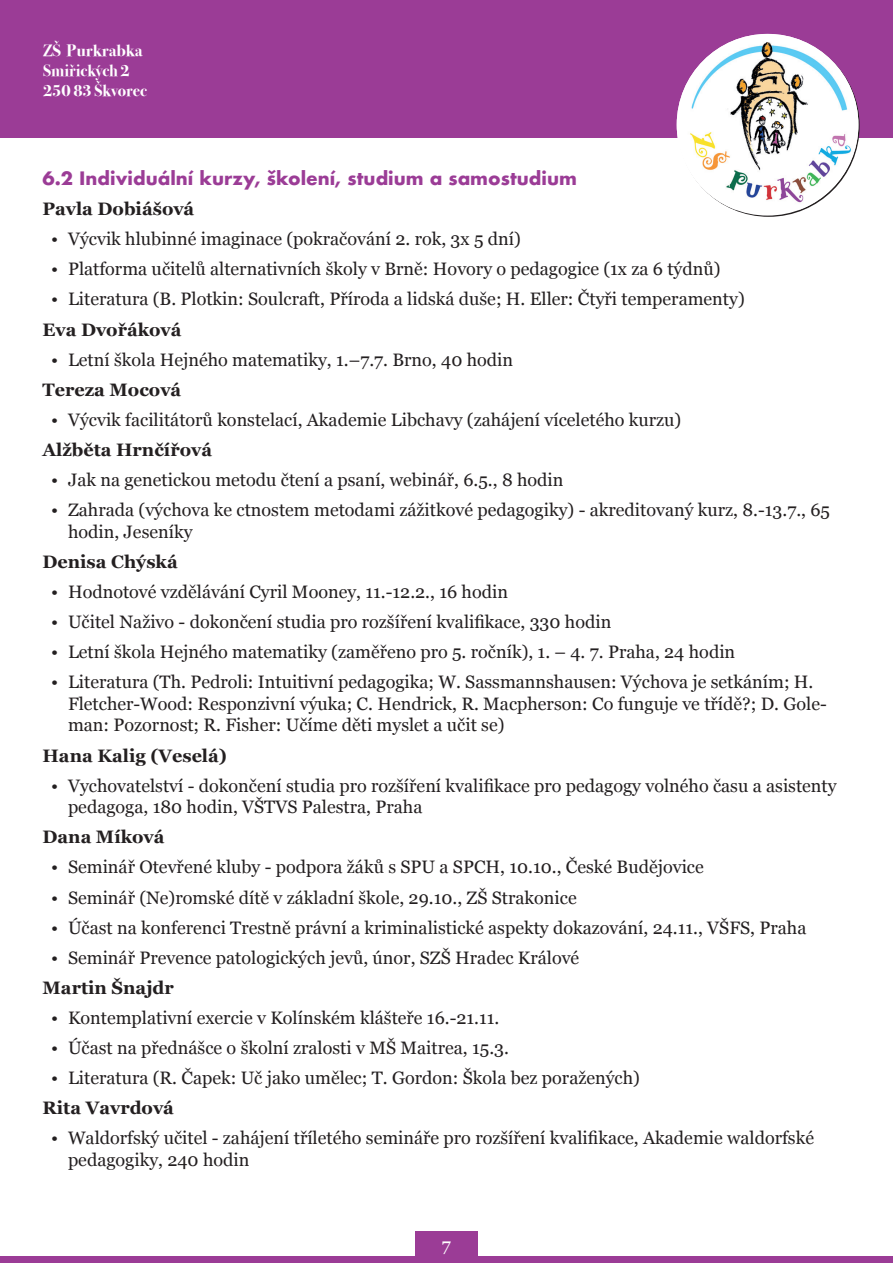
<style>
.page{position:relative;width:893px;height:1263px;background:#fff}
.page>*{position:absolute;margin:0;border:0;box-sizing:border-box;transform-origin:0 0}
.t1{font:18px/21.6px "Georgia";color:#231f20}
.t2{font:700 18px "Georgia";color:#231f20}
.t3{font:700 18px "Futura";color:#9b3c96}
.t4{font:18px "Georgia";color:#fff}
.t5{font:700 16.5px/19.8px "Bodoni Svty Two ITCTT";color:#fff;scale:1.06 1}
</style>
<div class="page">
<div style="left:0;top:0;width:893px;height:137px;background:#9b3c96"></div>
<div style="left:415px;top:1231px;width:63px;height:32px;background:#9b3c96"></div>
<div style="left:0;top:1255px;width:893px;height:8px;background:#9b3c96"></div>
<img style="left:677px;top:34px;width:181px;height:175px">
<p class="t5" style="left:43px;top:39px;width:99px">ZŠ Purkrabka<br>Smiřických 2<br>250 83 Škvorec</p>
<p class="t3" style="left:43px;top:165px;width:536px">6.2 Individuální kurzy, školení, studium a samostudium</p>
<p class="t2" style="left:43px;top:195px;width:153px">Pavla Dobiášová</p>
<p class="t1" style="left:51px;top:227px;width:471px">• Výcvik hlubinné imaginace (pokračování 2. rok, 3x 5 dní)</p>
<p class="t1" style="left:51px;top:258px;width:671px">• Platforma učitelů alternativních školy v Brně: Hovory o pedagogice (1x za 6 týdnů)</p>
<p class="t1" style="left:51px;top:288px;width:695px">• Literatura (B. Plotkin: Soulcraft, Příroda a lidská duše; H. Eller: Čtyři temperamenty)</p>
<p class="t2" style="left:43px;top:316px;width:140px">Eva Dvořáková</p>
<p class="t1" style="left:51px;top:348px;width:464px">• Letní škola Hejného matematiky, 1.–7.7. Brno, 40 hodin</p>
<p class="t2" style="left:43px;top:376px;width:140px">Tereza Mocová</p>
<p class="t1" style="left:51px;top:408px;width:632px">• Výcvik facilitátorů konstelací, Akademie Libchavy (zahájení víceletého kurzu)</p>
<p class="t2" style="left:43px;top:436px;width:171px">Alžběta Hrnčířová</p>
<p class="t1" style="left:51px;top:468px;width:514px">• Jak na genetickou metodu čtení a psaní, webinář, 6.5., 8 hodin</p>
<p class="t1" style="left:68px;top:498px;width:764px;text-indent:-17px">• Zahrada (výchova ke ctnostem metodami zážitkové pedagogiky) - akreditovaný kurz, 8.-13.7., 65 hodin, Jeseníky</p>
<p class="t2" style="left:43px;top:548px;width:137px">Denisa Chýská</p>
<p class="t1" style="left:51px;top:580px;width:458px">• Hodnotové vzdělávání Cyril Mooney, 11.-12.2., 16 hodin</p>
<p class="t1" style="left:51px;top:610px;width:562px">• Učitel Naživo - dokončení studia pro rozšíření kvalifikace, 330 hodin</p>
<p class="t1" style="left:51px;top:640px;width:686px">• Letní škola Hejného matematiky (zaměřeno pro 5. ročník), 1. – 4. 7. Praha, 24 hodin</p>
<p class="t1" style="left:68px;top:670px;width:760px;text-indent:-17px">• Literatura (Th. Pedroli: Intuitivní pedagogika; W. Sassmannshausen: Výchova je setkáním; H.<br>Fletcher-Wood: Responzivní výuka; C. Hendrick, R. Macpherson: Co funguje ve třídě?; D. Gole&shy;man: Pozornost; R. Fisher: Učíme děti myslet a učit se)</p>
<p class="t2" style="left:43px;top:742px;width:186px">Hana Kalig (Veselá)</p>
<p class="t1" style="left:68px;top:774px;width:770px;text-indent:-17px">• Vychovatelství - dokončení studia pro rozšíření kvalifikace pro pedagogy volného času a asistenty pedagoga, 180 hodin, VŠTVS Palestra, Praha</p>
<p class="t2" style="left:43px;top:823px;width:124px">Dana Míková</p>
<p class="t1" style="left:51px;top:856px;width:654px">• Seminář Otevřené kluby - podpora žáků s SPU a SPCH, 10.10., České Budějovice</p>
<p class="t1" style="left:51px;top:886px;width:527px">• Seminář (Ne)romské dítě v základní škole, 29.10., ZŠ Strakonice</p>
<p class="t1" style="left:51px;top:916px;width:757px">• Účast na konferenci Trestně právní a kriminalistické aspekty dokazování, 24.11., VŠFS, Praha</p>
<p class="t1" style="left:51px;top:946px;width:530px">• Seminář Prevence patologických jevů, únor, SZŠ Hradec Králové</p>
<p class="t2" style="left:43px;top:974px;width:133px">Martin Šnajdr</p>
<p class="t1" style="left:51px;top:1006px;width:450px">• Kontemplativní exercie v Kolínském klášteře 16.-21.11.</p>
<p class="t1" style="left:51px;top:1036px;width:459px">• Účast na přednášce o školní zralosti v MŠ Maitrea, 15.3.</p>
<p class="t1" style="left:51px;top:1066px;width:590px">• Literatura (R. Čapek: Uč jako umělec; T. Gordon: Škola bez poražených)</p>
<p class="t2" style="left:43px;top:1094px;width:133px">Rita Vavrdová</p>
<p class="t1" style="left:68px;top:1126px;width:747px;text-indent:-17px">• Waldorfský učitel - zahájení tříletého semináře pro rozšíření kvalifikace, Akademie waldorfské pedagogiky, 240 hodin</p>
<p class="t4" style="left:442px;top:1232px;width:11px">7</p>
</div>
